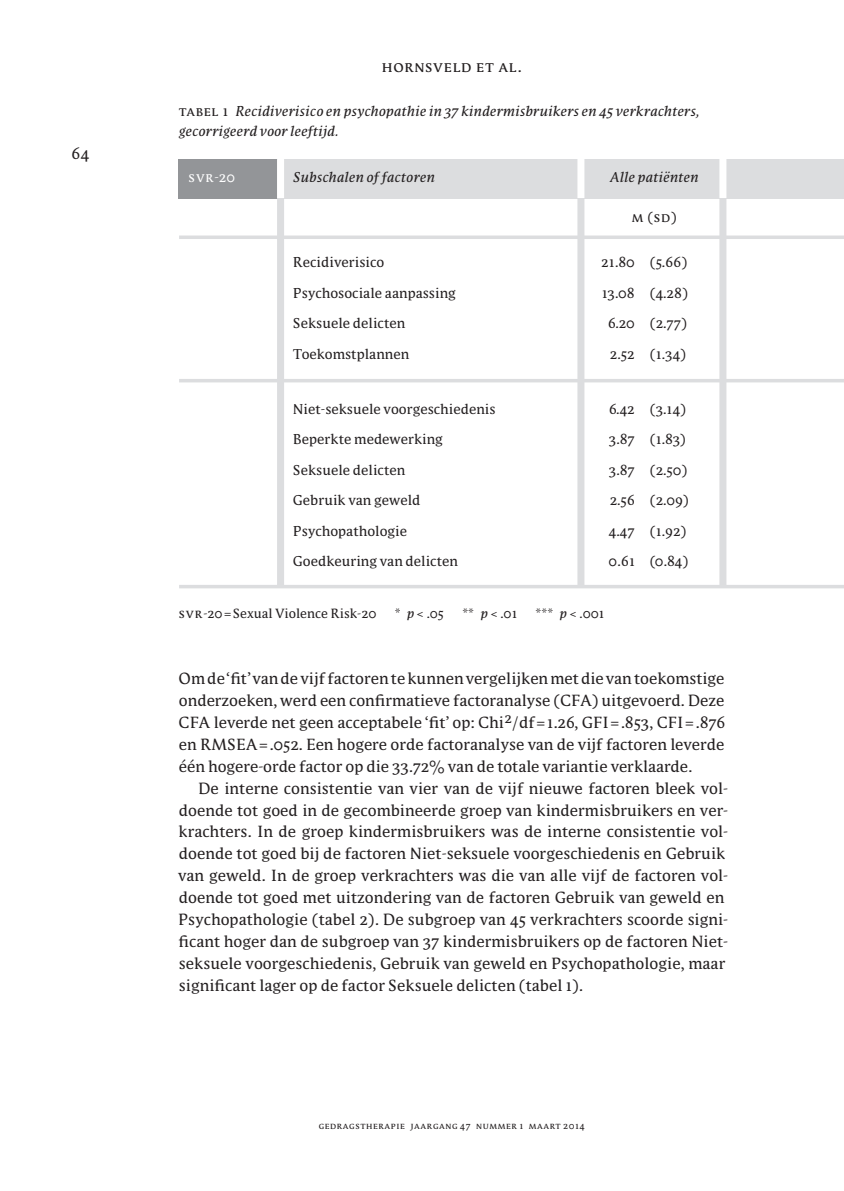
<style>
.page{position:relative;width:844px;height:1191px;background:#fff}
.page>*{position:absolute;margin:0;border:0;box-sizing:border-box;transform-origin:0 0}
.t1{font:14.88px/21.9px "Parable OT";color:#231f20;text-align:justify}
.t2{font:14.88px "Parable OT";letter-spacing:.04em;color:#231f20}
.t3{font:13.12px "Parable OT";color:#231f20}
.t4{font:italic 13.12px/20.1px "Parable OT";color:#231f20}
.t5{font:13.12px "Parable OT";color:#fff}
.t6{font:12.25px "Parable OT";color:#231f20}
.t7{font:8.75px "Parable OT";letter-spacing:.065em;color:#231f20}
.s1{font-style:normal}
.s2{font-style:italic}
</style>
<div class="page">
<div style="left:179px;top:159px;width:664px;height:39px;background:#dcdddf"></div>
<div style="left:179px;top:159px;width:100px;height:39px;background:#939598"></div>
<div style="left:277px;top:160px;width:7px;height:427px;background:#dcdddf"></div>
<div style="left:277px;top:158px;width:7px;height:40px;background:#fff"></div>
<div style="left:577px;top:160px;width:7px;height:427px;background:#dcdddf"></div>
<div style="left:577px;top:158px;width:7px;height:40px;background:#fff"></div>
<div style="left:719px;top:160px;width:7px;height:427px;background:#dcdddf"></div>
<div style="left:719px;top:158px;width:7px;height:40px;background:#fff"></div>
<svg style="left:179px;top:235px;width:664px;height:4px;background:#e0e1e2"></svg>
<hr style="left:179px;top:379px;width:664px;height:3px;background:#dcdddf">
<hr style="left:179px;top:585px;width:664px;height:3px;background:#dcdddf">
<p class="t1" style="left:71px;top:142px;width:20px">64</p>
<p class="t2" style="left:382px;top:56px;width:141px">hornsveld et al.</p>
<p class="t4" style="left:179px;top:100px;width:522px"><span class="s1">tabel 1</span> Recidiverisico en psychopathie in 37 kindermisbruikers en 45 verkrachters, gecorrigeerd voor leeftijd.</p>
<p class="t5" style="left:189px;top:168px;width:48px">svr-20</p>
<p class="t4" style="left:293px;top:167px;width:143px">Subschalen of factoren</p>
<p class="t4" style="left:609px;top:167px;width:90px">Alle patiënten</p>
<p class="t3" style="left:631px;top:208px;width:46px">m (sd)</p>
<p class="t3" style="left:293px;top:254px;width:93px">Recidiverisico</p>
<p class="t3" style="left:601px;top:254px;width:88px">21.80 (5.66)</p>
<p class="t3" style="left:293px;top:284px;width:164px">Psychosociale aanpassing</p>
<p class="t3" style="left:601px;top:284px;width:88px">13.08 (4.28)</p>
<p class="t3" style="left:293px;top:315px;width:114px">Seksuele delicten</p>
<p class="t3" style="left:607px;top:315px;width:81px">6.20 (2.77)</p>
<p class="t3" style="left:293px;top:345px;width:118px">Toekomstplannen</p>
<p class="t3" style="left:609px;top:345px;width:78px">2.52 (1.34)</p>
<p class="t3" style="left:293px;top:400px;width:204px">Niet-seksuele voorgeschiedenis</p>
<p class="t3" style="left:608px;top:400px;width:79px">6.42 (3.14)</p>
<p class="t3" style="left:293px;top:431px;width:151px">Beperkte medewerking</p>
<p class="t3" style="left:608px;top:431px;width:79px">3.87 (1.83)</p>
<p class="t3" style="left:293px;top:461px;width:114px">Seksuele delicten</p>
<p class="t3" style="left:608px;top:461px;width:80px">3.87 (2.50)</p>
<p class="t3" style="left:293px;top:491px;width:129px">Gebruik van geweld</p>
<p class="t3" style="left:609px;top:491px;width:80px">2.56 (2.09)</p>
<p class="t3" style="left:293px;top:522px;width:116px">Psychopathologie</p>
<p class="t3" style="left:608px;top:522px;width:80px">4.47 (1.92)</p>
<p class="t3" style="left:293px;top:552px;width:166px">Goedkeuring van delicten</p>
<p class="t3" style="left:608px;top:552px;width:81px">0.61 (0.84)</p>
<p class="t6" style="left:179px;top:606px;width:199px">svr-20 = Sexual Violence Risk-20</p>
<p class="t6" style="left:394px;top:606px;width:51px">* <span class="s2">p</span> &lt; .05</p>
<p class="t6" style="left:462px;top:606px;width:56px">** <span class="s2">p</span> &lt; .01</p>
<p class="t6" style="left:535px;top:606px;width:70px">*** <span class="s2">p</span> &lt; .001</p>
<p class="t1" style="left:179px;top:667px;width:548px">Om de ‘fit’ van de vijf factoren te kunnen vergelijken met die van toekomstige onderzoeken, werd een confirmatieve factoranalyse (CFA) uitgevoerd. Deze CFA leverde net geen acceptabele ‘fit’ op: Chi<sup>2</sup>/ df = 1.26, GFI = .853, CFI = .876 en RMSEA = .052. Een hogere orde factoranalyse van de vijf factoren leverde één hogere-orde factor op die 33.72% van de totale variantie verklaarde.</p>
<p class="t1" style="left:178px;top:777px;width:551px;text-align:left;text-indent:20px">De interne consistentie van vier van de vijf nieuwe factoren bleek vol&shy;doende tot goed in de gecombineerde groep van kindermisbruikers en ver&shy;krachters. In de groep kindermisbruikers was de interne consistentie vol&shy;doende tot goed bij de factoren Niet-seksuele voorgeschiedenis en Gebruik van geweld. In de groep verkrachters was die van alle vijf de factoren vol&shy;doende tot goed met uitzondering van de factoren Gebruik van geweld en Psychopathologie (tabel 2). De subgroep van 45 verkrachters scoorde signi&shy;ficant hoger dan de subgroep van 37 kindermisbruikers op de factoren Niet&shy;seksuele voorgeschiedenis, Gebruik van geweld en Psychopathologie, maar significant lager op de factor Seksuele delicten (tabel 1).</p>
<p class="t7" style="left:318px;top:1119px;width:267px">gedragstherapie jaargang 47 nummer 1 maart 2014</p>
</div>
